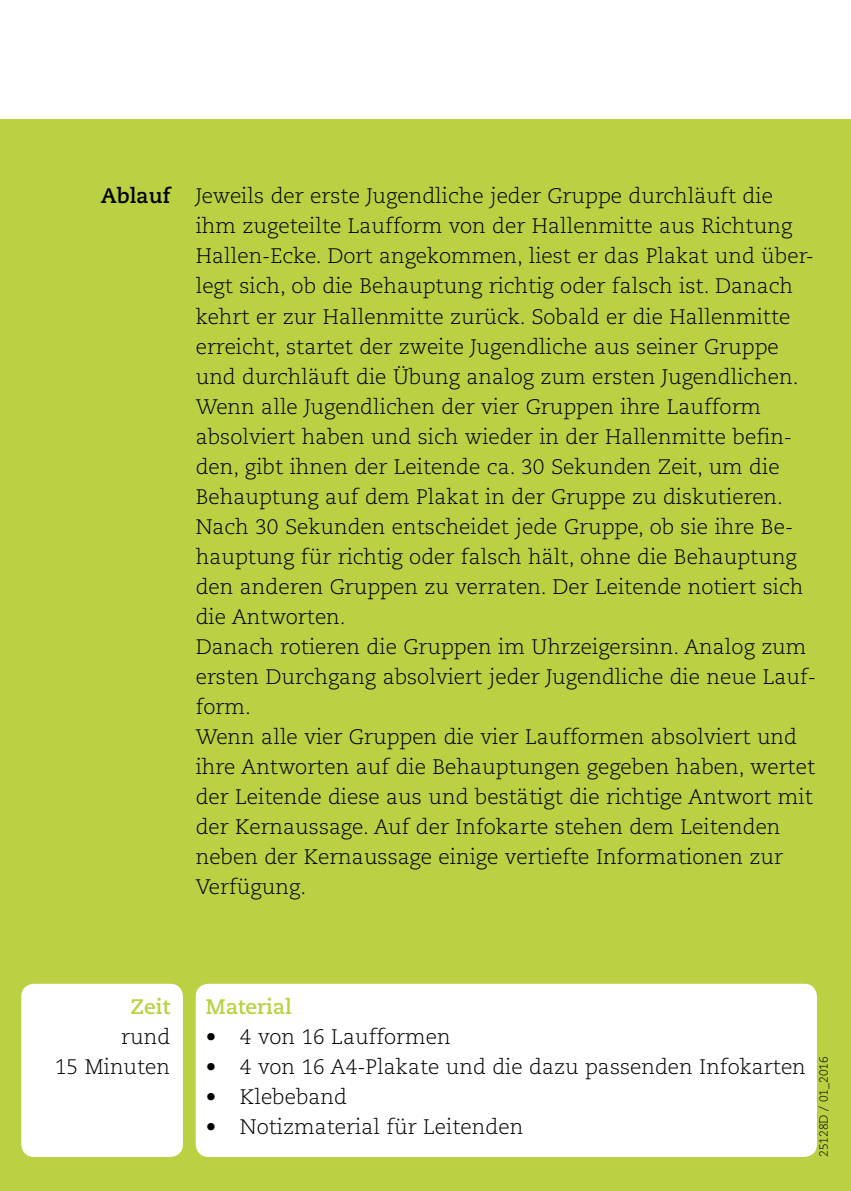
<style>
.page{position:relative;width:851px;height:1191px;background:#fff}
.page>*{position:absolute;margin:0;border:0;box-sizing:border-box;transform-origin:0 0}
.t1{font:300 21px/30px "Caecilia";color:#000}
.t2{font:700 21px "Caecilia";color:#bbd143}
.t3{font:300 12px "Caecilia";color:#000}
.s1{font-weight:700}
</style>
<div class="page">
<div style="left:0;top:119px;width:850px;height:1072px;background:#bbd143"></div>
<div style="left:196px;top:983px;width:620px;height:174px;background:#fff;border-radius:13px"></div>
<div style="left:21px;top:983px;width:162px;height:174px;background:#fff;border-radius:13px"></div>
<p class="t1" style="left:196px;top:182px;width:621px;text-indent:-95px"><span class="s1">Ablauf</span> Jeweils der erste Jugendliche jeder Gruppe durchläuft die ihm zugeteilte Laufform von der Hallenmitte aus Richtung Hallen-Ecke. Dort angekommen, liest er das Plakat und über&shy;legt sich, ob die Behauptung richtig oder falsch ist. Danach kehrt er zur Hallenmitte zurück. Sobald er die Hallenmitte erreicht, startet der zweite Jugendliche aus seiner Gruppe und durchläuft die Übung analog zum ersten Jugendlichen.<br>Wenn alle Jugendlichen der vier Gruppen ihre Laufform absolviert haben und sich wieder in der Hallenmitte befin&shy;den, gibt ihnen der Leitende ca. 30 Sekunden Zeit, um die Behauptung auf dem Plakat in der Gruppe zu diskutieren.<br>Nach 30 Sekunden entscheidet jede Gruppe, ob sie ihre Be&shy;hauptung für richtig oder falsch hält, ohne die Behauptung den anderen Gruppen zu verraten. Der Leitende notiert sich die Antworten.<br>Danach rotieren die Gruppen im Uhrzeigersinn. Analog zum ersten Durchgang absolviert jeder Jugendliche die neue Lauf&shy;form.<br>Wenn alle vier Gruppen die vier Laufformen absolviert und ihre Antworten auf die Behauptungen gegeben haben, wertet der Leitende diese aus und bestätigt die richtige Antwort mit der Kernaussage. Auf der Infokarte stehen dem Leitenden neben der Kernaussage einige vertiefte Informationen zur Verfügung.</p>
<p class="t2" style="left:130px;top:994px;width:41px">Zeit</p>
<p class="t1" style="left:55px;top:1022px;width:117px;text-align:right">rund<br>15 Minuten</p>
<p class="t2" style="left:206px;top:994px;width:87px">Material</p>
<p class="t1" style="left:206px;top:1022px;width:246px">• 4 von 16 Laufformen</p>
<p class="t1" style="left:206px;top:1052px;width:601px">• 4 von 16 A4-Plakate und die dazu passenden Infokarten</p>
<p class="t1" style="left:206px;top:1082px;width:142px">• Klebeband</p>
<p class="t1" style="left:206px;top:1112px;width:319px">• Notizmaterial für Leitenden</p>
<p class="t3" style="left:816px;top:1157px;width:102px;rotate:-90deg">25128D / 01_2016</p>
</div>
